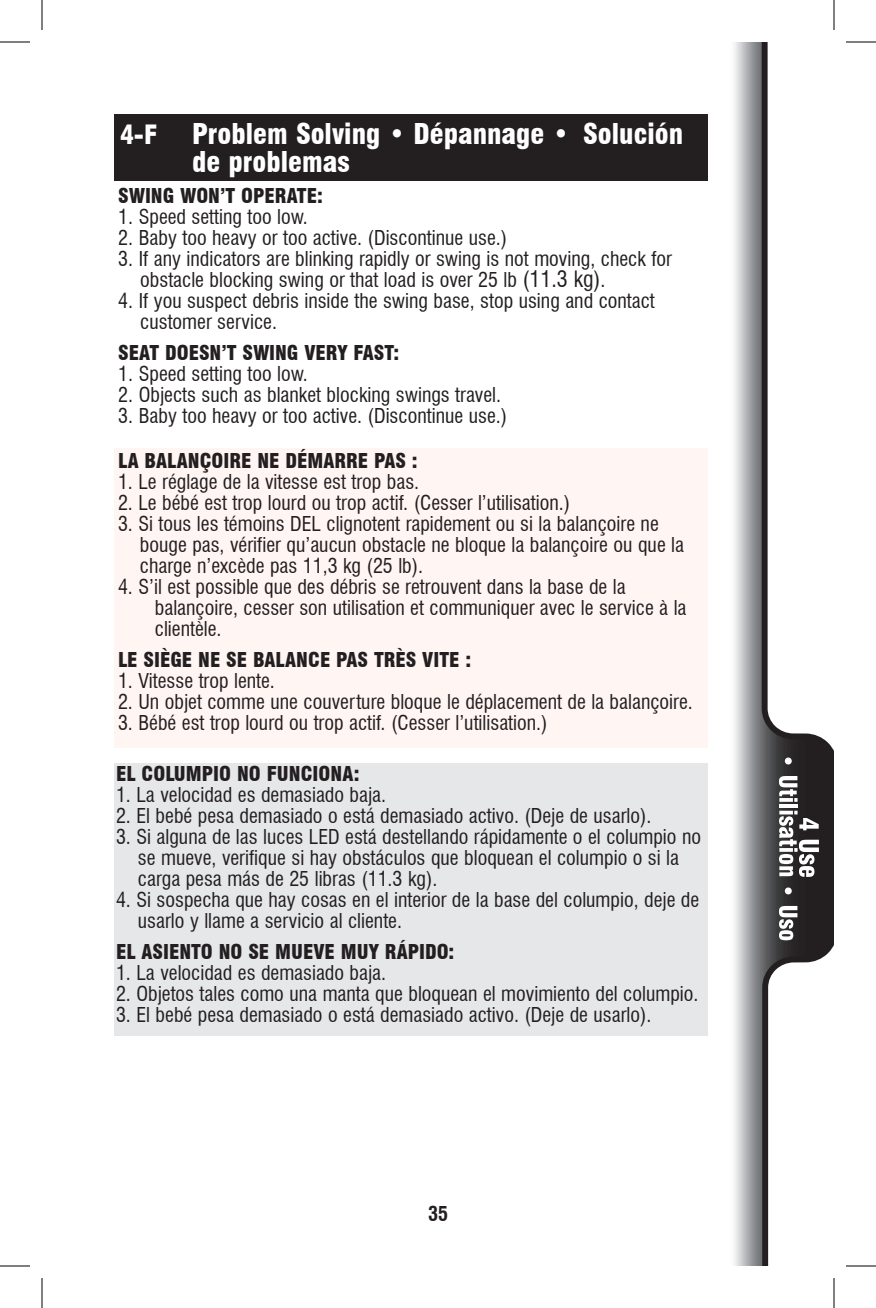
<style>
.page{position:relative;width:876px;height:1308px;background:#fff}
.page>*{position:absolute;margin:0;border:0;box-sizing:border-box;transform-origin:0 0}
.Banner{font:900 condensed 28px/28px "Swiss 721 BT";color:#fff}
.Body{font:condensed 20px/21px "Swiss 721 BT";color:#231f20}
.Body-2{font:900 condensed 20px "Swiss 721 BT";color:#231f20}
.t1{font:700 condensed 20px "Swiss 721 BT";color:#231f20}
.s1{font-size:26px}
.s2{font-size:22px}
</style>
<div class="page">
<img style="left:734px;top:42px;width:28px;height:1224px">
<svg style="left:762px;top:42px;width:72px;height:1224px"></svg>
<svg style="left:785px;top:758px;width:7px;height:6px"></svg>
<svg style="left:779px;top:776px;width:19px;height:26px"></svg>
<hr style="left:779px;top:804px;width:18px;height:4px;background:#fff">
<svg style="left:779px;top:811px;width:40px;height:66px"></svg>
<svg style="left:785px;top:887px;width:7px;height:7px"></svg>
<svg style="left:779px;top:906px;width:18px;height:34px"></svg>
<div style="left:114px;top:114px;width:594px;height:66px;background:#231f20"></div>
<div style="left:114px;top:448px;width:594px;height:300px;background:#fff5f3"></div>
<div style="left:114px;top:764px;width:594px;height:272px;background:#e6e7e9"></div>
<hr style="left:0;top:42px;width:30px;height:1px;background:#000">
<hr style="left:846px;top:42px;width:30px;height:1px;background:#000">
<hr style="left:0;top:1266px;width:30px;height:1px;background:#000">
<hr style="left:846px;top:1266px;width:30px;height:1px;background:#000">
<hr style="left:42px;top:0;width:1px;height:30px;background:#000">
<hr style="left:42px;top:1278px;width:1px;height:30px;background:#000">
<hr style="left:834px;top:0;width:1px;height:30px;background:#000">
<hr style="left:834px;top:1278px;width:1px;height:30px;background:#000">
<p class="Banner" style="left:192px;top:120px;width:493px;text-indent:-72px"><span class="s1">4-F</span> Problem Solving • Dépannage • Solución de problemas</p>
<p class="Body-2" style="left:118px;top:183px;width:206px">SWING WON’T OPERATE:</p>
<p class="Body" style="left:118px;top:206px;width:191px">1. Speed setting too low.</p>
<p class="Body" style="left:118px;top:227px;width:390px">2. Baby too heavy or too active. (Discontinue use.)</p>
<p class="Body" style="left:140px;top:248px;width:533px;text-indent:-22px">3. If any indicators are blinking rapidly or swing is not moving, check for obstacle blocking swing or that load is over 25 lb <span class="s2">(11.3 kg)</span>.</p>
<p class="Body" style="left:140px;top:290px;width:516px;text-indent:-22px">4. If you suspect debris inside the swing base, stop using and contact customer service.</p>
<p class="Body-2" style="left:118px;top:340px;width:283px">SEAT DOESN’T SWING VERY FAST:</p>
<p class="Body" style="left:118px;top:363px;width:191px">1. Speed setting too low.</p>
<p class="Body" style="left:118px;top:384px;width:384px">2. Objects such as blanket blocking swings travel.</p>
<p class="Body" style="left:118px;top:405px;width:390px">3. Baby too heavy or too active. (Discontinue use.)</p>
<p class="Body-2" style="left:118px;top:448px;width:301px">LA BALANÇOIRE NE DÉMARRE PAS :</p>
<p class="Body" style="left:118px;top:471px;width:303px">1. Le réglage de la vitesse est trop bas.</p>
<p class="Body" style="left:118px;top:492px;width:454px">2. Le bébé est trop lourd ou trop actif. (Cesser l’utilisation.)</p>
<p class="Body" style="left:140px;top:513px;width:546px;text-indent:-22px">3. Si tous les témoins DEL clignotent rapidement ou si la balançoire ne bouge pas, vérifier qu’aucun obstacle ne bloque la balançoire ou que la charge n’excède pas 11,3 kg (25 lb).</p>
<p class="Body" style="left:155px;top:576px;width:533px;text-indent:-37px">4. S’il est possible que des débris se retrouvent dans la base de la balançoire, cesser son utilisation et communiquer avec le service à la clientèle.</p>
<p class="Body-2" style="left:118px;top:648px;width:355px">LE SIÈGE NE SE BALANCE PAS TRÈS VITE :</p>
<p class="Body" style="left:118px;top:670px;width:158px">1. Vitesse trop lente.</p>
<p class="Body" style="left:118px;top:691px;width:576px">2. Un objet comme une couverture bloque le déplacement de la balançoire.</p>
<p class="Body" style="left:118px;top:712px;width:431px">3. Bébé est trop lourd ou trop actif. (Cesser l’utilisation.)</p>
<p class="Body-2" style="left:116px;top:762px;width:245px">EL COLUMPIO NO FUNCIONA:</p>
<p class="Body" style="left:116px;top:784px;width:272px">1. La velocidad es demasiado baja.</p>
<p class="Body" style="left:116px;top:805px;width:537px">2. El bebé pesa demasiado o está demasiado activo. (Deje de usarlo).</p>
<p class="Body" style="left:138px;top:826px;width:565px;text-indent:-22px">3. Si alguna de las luces LED está destellando rápidamente o el columpio no se mueve, verifique si hay obstáculos que bloquean el columpio o si la carga pesa más de 25 libras (11.3 kg).</p>
<p class="Body" style="left:138px;top:889px;width:563px;text-indent:-22px">4. Si sospecha que hay cosas en el interior de la base del columpio, deje de usarlo y llame a servicio al cliente.</p>
<p class="Body-2" style="left:116px;top:940px;width:340px">EL ASIENTO NO SE MUEVE MUY RÁPIDO:</p>
<p class="Body" style="left:116px;top:962px;width:272px">1. La velocidad es demasiado baja.</p>
<p class="Body" style="left:116px;top:983px;width:584px">2. Objetos tales como una manta que bloquean el movimiento del columpio.</p>
<p class="Body" style="left:116px;top:1004px;width:537px">3. El bebé pesa demasiado o está demasiado activo. (Deje de usarlo).</p>
<p class="t1" style="left:428px;top:1202px;width:21px">35</p>
</div>
